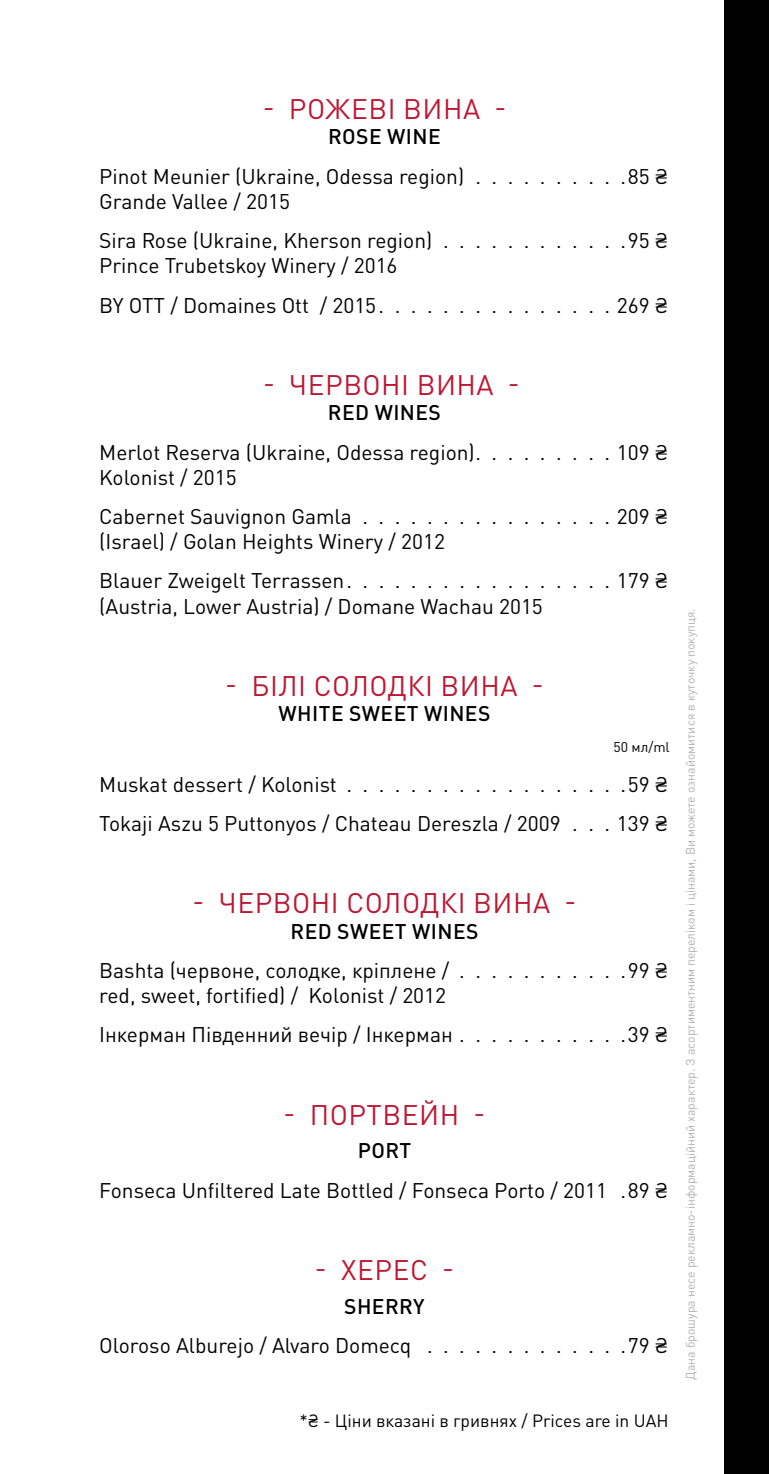
<style>
.page{position:relative;width:769px;height:1474px;background:#fff}
.page>*{position:absolute;margin:0;border:0;box-sizing:border-box;transform-origin:0 0}
.t1{font:28px "DIN Pro";letter-spacing:.02em;color:#bd1833}
.t2{font:21px/39.2px "DIN Pro";color:#000}
.t3{font:500 21px "DIN Pro";letter-spacing:.02em;color:#000}
.t4{font:17.5px "DIN Pro";color:#000}
.t5{font:14px "DIN Pro";color:#000}
.t6{font:12.25px "DIN Pro";color:#b3b2b2}
</style>
<div class="page">
<div style="left:724px;top:0;width:45px;height:1473px;background:#000"></div>
<h1 class="t1" style="left:263px;top:87px;width:245px">- РОЖЕВІ ВИНА -</h1>
<p class="t3" style="left:328px;top:120px;width:114px">ROSE WINE</p>
<p class="t2" style="left:99px;top:154px;width:366px">Pinot Meunier (Ukraine, Odessa region)</p>
<p class="t2" style="left:540px;top:154px;width:130px">. . . . . .85 ₴</p>
<p class="t2" style="left:99px;top:180px;width:335px">Grande Vallee / 2015<br>Sira Rose (Ukraine, Kherson region)</p>
<p class="t2" style="left:540px;top:219px;width:130px">. . . . . .95 ₴</p>
<p class="t2" style="left:99px;top:244px;width:570px">Prince Trubetskoy Winery / 2016<br>BY OTT / Domaines Ott / 2015 . . . . . . . . . . . . . . . 269 ₴</p>
<h1 class="t1" style="left:263px;top:363px;width:258px">- ЧЕРВОНІ ВИНА -</h1>
<p class="t3" style="left:328px;top:396px;width:115px">RED WINES</p>
<p class="t2" style="left:99px;top:437px;width:570px;line-height:25.2px">Merlot Reserva (Ukraine, Odessa region) . . . . . . . . . 109 ₴<br>Kolonist / 2015</p>
<p class="t2" style="left:99px;top:495px;width:254px">Cabernet Sauvignon Gamla</p>
<p class="t2" style="left:540px;top:495px;width:130px">. . . . . 209 ₴</p>
<p class="t2" style="left:99px;top:520px;width:570px">(Israel) / Golan Heights Winery / 2012<br>Blauer Zweigelt Terrassen . . . . . . . . . . . . . . . . . 179 ₴</p>
<p class="t2" style="left:99px;top:584px;width:445px">(Austria, Lower Austria) / Domane Wachau 2015</p>
<h1 class="t1" style="left:225px;top:664px;width:320px">- БІЛІ СОЛОДКІ ВИНА -</h1>
<p class="t3" style="left:279px;top:697px;width:213px">WHITE SWEET WINES</p>
<p class="t5" style="left:613px;top:736px;width:58px">50 мл/ml</p>
<p class="t2" style="left:99px;top:762px;width:239px">Muskat dessert / Kolonist</p>
<p class="t2" style="left:99px;top:762px;width:570px;text-indent:441px">. . . . . .59 ₴<br>Tokaji Aszu 5 Puttonyos / Chateau Dereszla / 2009</p>
<p class="t2" style="left:617px;top:801px;width:53px">139 ₴</p>
<h1 class="t1" style="left:193px;top:881px;width:385px">- ЧЕРВОНІ СОЛОДКІ ВИНА -</h1>
<p class="t3" style="left:290px;top:914px;width:189px">RED SWEET WINES</p>
<p class="t2" style="left:99px;top:955px;width:570px;line-height:25.2px">Bashta (червоне, солодке, кріплене / . . . . . . . . . . . 99 ₴ red, sweet, fortified) / Kolonist / 2012</p>
<p class="t2" style="left:99px;top:1013px;width:355px">Інкерман Південний вечір / Інкерман</p>
<p class="t2" style="left:540px;top:1013px;width:130px">. . . . . .39 ₴</p>
<h1 class="t1" style="left:284px;top:1092px;width:203px">- ПОРТВЕЙН -</h1>
<p class="t3" style="left:358px;top:1133px;width:55px">PORT</p>
<p class="t2" style="left:99px;top:1168px;width:570px">Fonseca Unfiltered Late Bottled / Fonseca Porto / 2011 89 ₴</p>
<h1 class="t1" style="left:315px;top:1248px;width:141px">- ХЕРЕС -</h1>
<p class="t3" style="left:344px;top:1289px;width:82px">SHERRY</p>
<p class="t2" style="left:99px;top:1323px;width:314px">Oloroso Alburejo / Alvaro Domecq</p>
<p class="t2" style="left:540px;top:1323px;width:130px">. . . . . .79 ₴</p>
<p class="t4" style="left:299px;top:1406px;width:371px">*₴ - Ціни вказані в гривнях / Prices are in UAH</p>
<p class="t6" style="left:681px;top:1379px;width:772px;rotate:-90deg">Дана брошура несе рекламно-інформаційний характер. З асортиментним переліком і цінами, Ви можете ознайомитися в куточку покупця.</p>
</div>
